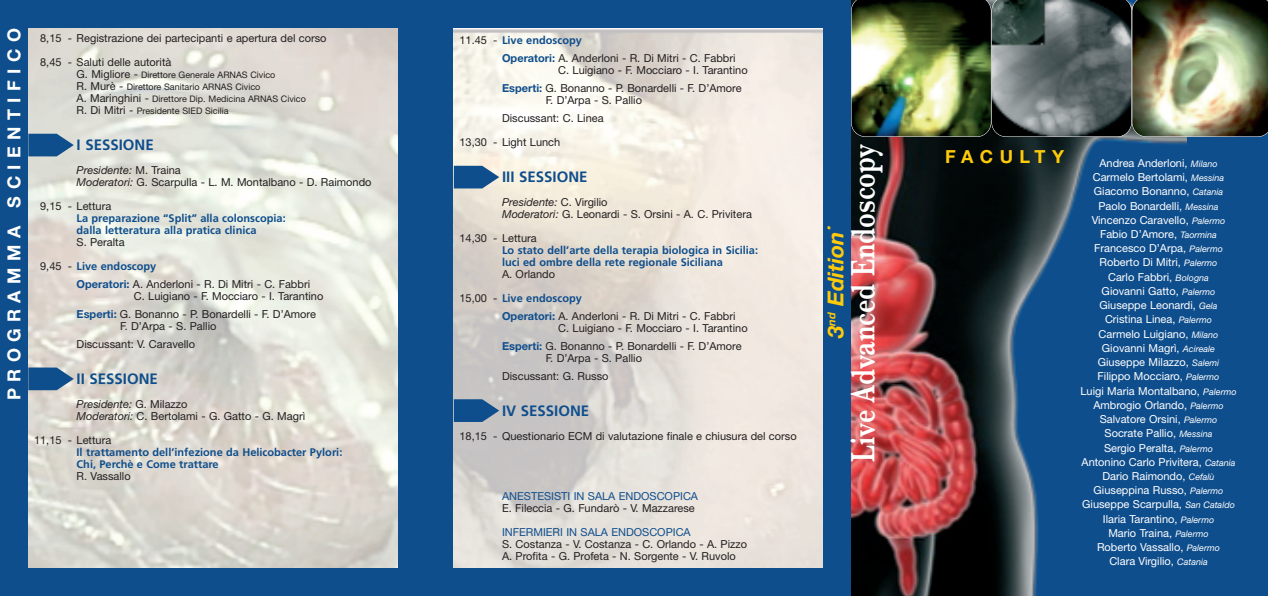
<style>
.page{position:relative;width:1268px;height:596px;background:#fff}
.page>*{position:absolute;margin:0;border:0;box-sizing:border-box;transform-origin:0 0}
.t1{font:600 35px "Baskerville";color:#fff;scale:.75 1}
.t2{font:italic 700 22px "Helvetica Neue";color:#feca0a}
.t3{font:700 18px "Helvetica Neue";letter-spacing:.355em;color:#fff}
.t4{font:700 18px "Helvetica Neue";letter-spacing:.355em;color:#feca0a}
.t5{font:700 15px "Frutiger";color:#0f4e8c}
.t6{font:11px/12px "Helvetica Neue";color:#231f20}
.t7{font:11px/14.2px "Helvetica Neue";color:#fff;text-align:center}
.t8{font:700 11px/12px "Frutiger";color:#0f4e8c}
.t9{font:11px "Helvetica Neue";color:#0f4e8c}
.t10{font:9px/12px "Helvetica Neue";color:#231f20}
.s1{font-size:11px}
.s2{font-style:italic}
.s3{font-family:"Helvetica Neue";font-weight:400;color:#231f20}
.s4{font-weight:700;color:#0f4e8c}
.s5{font-style:italic;font-size:9px}
</style>
<div class="page">
<div style="left:850px;top:0;width:417px;height:595px;background:#0f4e8c"></div>
<img style="left:851px;top:137px;width:334px;height:458px">
<div style="left:0;top:0;width:850px;height:595px;background:#0f4e8c"></div>
<img style="left:28px;top:28px;width:369px;height:539px">
<img style="left:454px;top:28px;width:368px;height:539px">
<svg style="left:28px;top:134px;width:46px;height:22px"></svg>
<svg style="left:28px;top:367px;width:46px;height:23px"></svg>
<svg style="left:454px;top:166px;width:45px;height:22px"></svg>
<svg style="left:454px;top:399px;width:45px;height:22px"></svg>
<img style="left:851px;top:0;width:416px;height:137px">
<h3 class="t3" style="left:8px;top:400px;width:373px;rotate:-90deg">PROGRAMMA SCIENTIFICO</h3>
<p class="t6" style="left:40px;top:27px;width:288px;line-height:24px">8,15 - Registrazione dei partecipanti e apertura del corso<br>8,45 - Saluti delle autorità</p>
<p class="t10" style="left:77px;top:70px;width:231px"><span class="s1">G. Migliore -</span> Direttore Generale ARNAS Civico<br><span class="s1">R. Murè -</span> Direttore Sanitario ARNAS Civico<br><span class="s1">A. Maringhini -</span> Direttore Dip. Medicina ARNAS Civico <span class="s1">R. Di Mitri -</span> Presidente SIED Sicilia</p>
<h3 class="t5" style="left:77px;top:139px;width:79px">I SESSIONE</h3>
<p class="t6" style="left:77px;top:165px;width:296px"><span class="s2">Presidente:</span> M. Traina<br><span class="s2">Moderatori:</span> G. Scarpulla - L. M. Montalbano - D. Raimondo</p>
<p class="t6" style="left:40px;top:201px;width:73px">9,15 - Lettura</p>
<p class="t8" style="left:77px;top:213px;width:211px">La preparazione “Split” alla colonscopia: dalla letteratura alla pratica clinica</p>
<p class="t6" style="left:77px;top:237px;width:49px">S. Peralta</p>
<p class="t8" style="left:40px;top:261px;width:118px"><span class="s3">9,45 -</span> Live endoscopy</p>
<p class="t6" style="left:134px;top:279px;width:191px;text-indent:-57px"><span class="s4">Operatori:</span> A. Anderloni - R. Di Mitri - C. Fabbri<br>C. Luigiano - F. Mocciaro - I. Tarantino</p>
<p class="t6" style="left:120px;top:309px;width:197px;text-indent:-44px"><span class="s4">Esperti:</span> G. Bonanno - P. Bonardelli - F. D’Amore<br>F. D’Arpa - S. Pallio</p>
<p class="t6" style="left:77px;top:339px;width:120px">Discussant: V. Caravello</p>
<h3 class="t5" style="left:77px;top:373px;width:83px">II SESSIONE</h3>
<p class="t6" style="left:77px;top:399px;width:230px"><span class="s2">Presidente:</span> G. Milazzo<br><span class="s2">Moderatori:</span> C. Bertolami - G. Gatto - G. Magrì</p>
<p class="t6" style="left:34px;top:435px;width:79px">11,15 - Lettura</p>
<p class="t8" style="left:77px;top:447px;width:267px">Il trattamento dell’infezione da Helicobacter Pylori:<br>Chi, Perchè e Come trattare</p>
<p class="t6" style="left:77px;top:471px;width:56px">R. Vassallo</p>
<p class="t8" style="left:459px;top:35px;width:124px"><span class="s3">11.45 -</span> Live endoscopy</p>
<p class="t6" style="left:558px;top:53px;width:191px;text-indent:-56px"><span class="s4">Operatori:</span> A. Anderloni - R. Di Mitri - C. Fabbri<br>C. Luigiano - F. Mocciaro - I. Tarantino</p>
<p class="t6" style="left:545px;top:83px;width:197px;text-indent:-44px"><span class="s4">Esperti:</span> G. Bonanno - P. Bonardelli - F. D’Amore<br>F. D’Arpa - S. Pallio</p>
<p class="t6" style="left:459px;top:107px;width:145px;line-height:24px;text-indent:43px">Discussant: C. Linea<br>13,30 - Light Lunch</p>
<h3 class="t5" style="left:502px;top:170px;width:87px">III SESSIONE</h3>
<p class="t6" style="left:502px;top:197px;width:251px"><span class="s2">Presidente:</span> C. Virgilio<br><span class="s2">Moderatori:</span> G. Leonardi - S. Orsini - A. C. Privitera</p>
<p class="t6" style="left:459px;top:233px;width:79px">14,30 - Lettura</p>
<p class="t8" style="left:502px;top:245px;width:257px">Lo stato dell’arte della terapia biologica in Sicilia: luci ed ombre della rete regionale Siciliana</p>
<p class="t6" style="left:502px;top:269px;width:54px">A. Orlando</p>
<p class="t8" style="left:459px;top:293px;width:124px"><span class="s3">15,00 -</span> Live endoscopy</p>
<p class="t6" style="left:558px;top:311px;width:191px;text-indent:-56px"><span class="s4">Operatori:</span> A. Anderloni - R. Di Mitri - C. Fabbri<br>C. Luigiano - F. Mocciaro - I. Tarantino</p>
<p class="t6" style="left:545px;top:341px;width:197px;text-indent:-44px"><span class="s4">Esperti:</span> G. Bonanno - P. Bonardelli - F. D’Amore<br>F. D’Arpa - S. Pallio</p>
<p class="t6" style="left:502px;top:371px;width:108px">Discussant: G. Russo</p>
<h3 class="t5" style="left:502px;top:404px;width:89px">IV SESSIONE</h3>
<p class="t6" style="left:459px;top:431px;width:338px">18,15 - Questionario ECM di valutazione finale e chiusura del corso</p>
<p class="t9" style="left:502px;top:492px;width:197px">ANESTESISTI IN SALA ENDOSCOPICA</p>
<p class="t6" style="left:502px;top:503px;width:194px">E. Fileccia - G. Fundarò - V. Mazzarese</p>
<p class="t9" style="left:502px;top:528px;width:190px">INFERMIERI IN SALA ENDOSCOPICA</p>
<p class="t6" style="left:502px;top:539px;width:246px;line-height:11.7px">S. Costanza - V. Costanza - C. Orlando - A. Pizzo<br>A. Profita - G. Profeta - N. Sorgente - V. Ruvolo</p>
<h1 class="t1" style="left:841px;top:461px;width:425px;rotate:-90deg">Live Advanced Endoscopy</h1>
<h2 class="t2" style="left:827px;top:338px;width:114px;rotate:-90deg">3<sup>nd</sup> Edition˙</h2>
<h3 class="t4" style="left:944px;top:150px;width:120px">FACULTY</h3>
<p class="t7" style="left:1080px;top:157px;width:157px">Andrea Anderloni, <span class="s5">Milano<br></span>Carmelo Bertolami, <span class="s5">Messina<br></span>Giacomo Bonanno, <span class="s5">Catania<br></span>Paolo Bonardelli, <span class="s5">Messina<br></span>Vincenzo Caravello, <span class="s5">Palermo<br></span>Fabio D’Amore, <span class="s5">Taormina<br></span>Francesco D’Arpa, <span class="s5">Palermo<br></span>Roberto Di Mitri, <span class="s5">Palermo<br></span>Carlo Fabbri, <span class="s5">Bologna<br></span>Giovanni Gatto, <span class="s5">Palermo<br></span>Giuseppe Leonardi, <span class="s5">Gela<br></span>Cristina Linea, <span class="s5">Palermo<br></span>Carmelo Luigiano, <span class="s5">Milano<br></span>Giovanni Magrì, <span class="s5">Acireale<br></span>Giuseppe Milazzo, <span class="s5">Salemi<br></span>Filippo Mocciaro, <span class="s5">Palermo<br></span>Luigi Maria Montalbano, <span class="s5">Palermo<br></span>Ambrogio Orlando, <span class="s5">Palermo<br></span>Salvatore Orsini, <span class="s5">Palermo<br></span>Socrate Pallio, <span class="s5">Messina<br></span>Sergio Peralta, <span class="s5">Palermo<br></span>Antonino Carlo Privitera, <span class="s5">Catania<br></span>Dario Raimondo, <span class="s5">Cefalù<br></span>Giuseppina Russo, <span class="s5">Palermo<br></span>Giuseppe Scarpulla, <span class="s5">San Cataldo<br></span>Ilaria Tarantino, <span class="s5">Palermo<br></span>Mario Traina, <span class="s5">Palermo<br></span>Roberto Vassallo, <span class="s5">Palermo<br></span>Clara Virgilio, <span class="s5">Catania</span></p>
</div>
